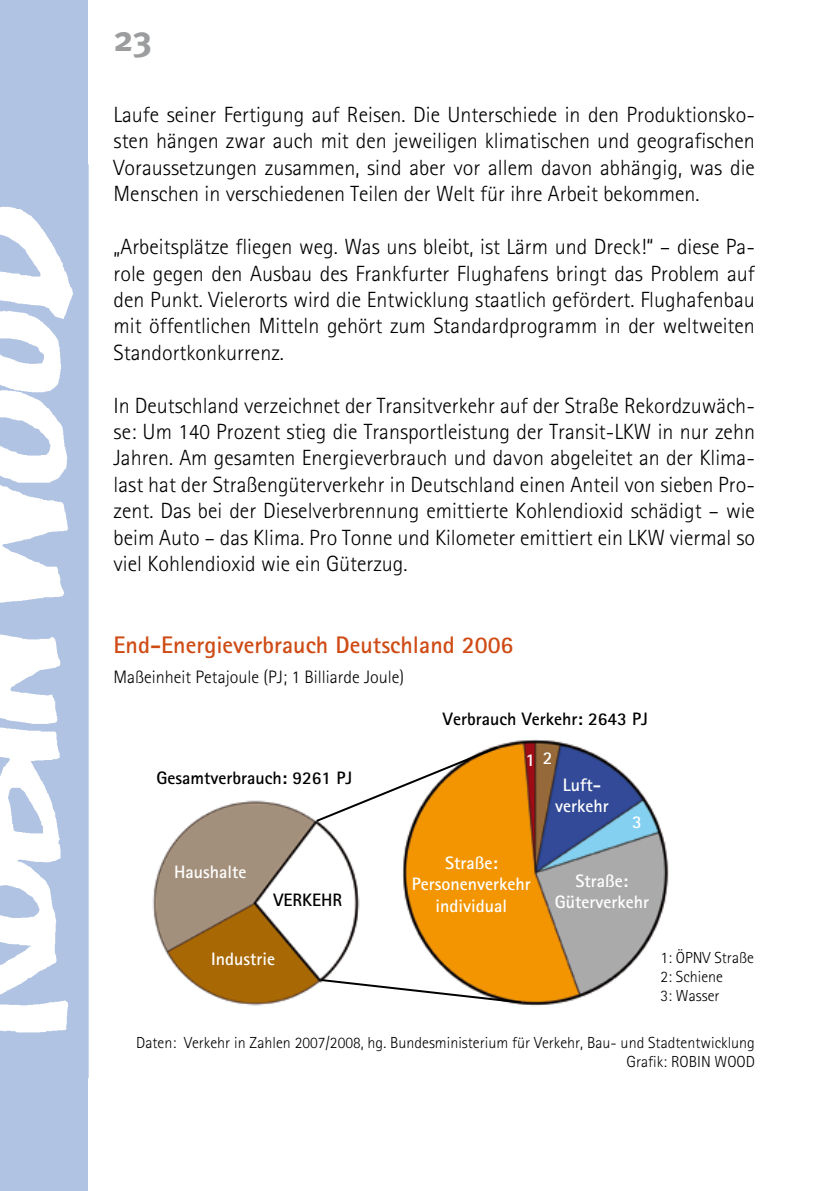
<style>
.page{position:relative;width:840px;height:1191px;background:#fff}
.page>*{position:absolute;margin:0;border:0;box-sizing:border-box;transform-origin:0 0}
.t1{font:700 36px "Meta";color:#9c9d9f}
.t2{font:700 24px "AT Rotis Sans Serif";color:#cf4b15}
.t3{font:22px/26.4px "AT Rotis Sans Serif";color:#000;text-align:justify}
.t4{font:700 18px/21.6px "AT Rotis Sans Serif";color:#fff;text-align:center}
.t5{font:700 18px "AT Rotis Sans Serif";color:#000}
.t6{font:18px "AT Rotis Sans Serif";color:#000}
.t7{font:16px/19.2px "AT Rotis Sans Serif";color:#000;text-align:right}
</style>
<div class="page">
<img style="left:0;top:176px;width:88px;height:883px">
<div style="left:0;top:0;width:88px;height:176px;background:#b1c3e2"></div>
<div style="left:0;top:1059px;width:88px;height:132px;background:#b1c3e2"></div>
<img style="left:402px;top:739px;width:267px;height:267px">
<img style="left:152px;top:800px;width:208px;height:206px">
<svg style="left:314px;top:745px;width:185px;height:78px"></svg>
<svg style="left:319px;top:977px;width:204px;height:27px"></svg>
<h1 class="t1" style="left:113px;top:17px;width:19px">23</h1>
<p class="t3" style="left:113px;top:101px;width:642px">Laufe seiner Fertigung auf Reisen. Die Unterschiede in den Produktionsko&shy;sten hängen zwar auch mit den jeweiligen klimatischen und geografischen Voraussetzungen zusammen, sind aber vor allem davon abhängig, was die Menschen in verschiedenen Teilen der Welt für ihre Arbeit bekommen.</p>
<p class="t3" style="left:113px;top:233px;width:642px">„Arbeitsplätze fliegen weg. Was uns bleibt, ist Lärm und Dreck!“ – diese Pa&shy;role gegen den Ausbau des Frankfurter Flughafens bringt das Problem auf den Punkt. Vielerorts wird die Entwicklung staatlich gefördert. Flughafenbau mit öffentlichen Mitteln gehört zum Standardprogramm in der weltweiten Standortkonkurrenz.</p>
<p class="t3" style="left:113px;top:392px;width:642px">In Deutschland verzeichnet der Transitverkehr auf der Straße Rekordzuwäch&shy;se: Um 140 Prozent stieg die Transportleistung der Transit-LKW in nur zehn Jahren. Am gesamten Energieverbrauch und davon abgeleitet an der Klima&shy;last hat der Straßengüterverkehr in Deutschland einen Anteil von sieben Pro&shy;zent. Das bei der Dieselverbrennung emittierte Kohlendioxid schädigt – wie beim Auto – das Klima. Pro Tonne und Kilometer emittiert ein LKW viermal so viel Kohlendioxid wie ein Güterzug.</p>
<p class="t2" style="left:113px;top:629px;width:401px">End-Energieverbrauch Deutschland 2006</p>
<p class="t6" style="left:113px;top:666px;width:292px">Maßeinheit Petajoule (PJ; 1 Billiarde Joule)</p>
<p class="t5" style="left:442px;top:708px;width:206px">Verbrauch Verkehr: 2643 PJ</p>
<p class="t5" style="left:156px;top:766px;width:197px">Gesamtverbrauch: 9261 PJ</p>
<p class="t4" style="left:174px;top:860px;width:74px">Haushalte</p>
<p class="t5" style="left:273px;top:888px;width:70px">VERKEHR</p>
<p class="t4" style="left:211px;top:948px;width:65px">Industrie</p>
<p class="t4" style="left:525px;top:747px;width:28px">1 2</p>
<p class="t4" style="left:411px;top:851px;width:120px">Straße:<br>Personenverkehr individual</p>
<p class="t4" style="left:555px;top:773px;width:55px">Luft&shy;verkehr</p>
<p class="t4" style="left:631px;top:810px;width:11px">3</p>
<p class="t4" style="left:554px;top:869px;width:96px">Straße:<br>Güterverkehr</p>
<p class="t7" style="left:660px;top:947px;width:95px;text-align:left">1: ÖPNV Straße<br>2: Schiene<br>3: Wasser</p>
<p class="t7" style="left:136px;top:1032px;width:620px">Daten: Verkehr in Zahlen 2007/2008, hg. Bundesministerium für Verkehr, Bau- und Stadtentwicklung<br>Grafik: ROBIN WOOD</p>
</div>
